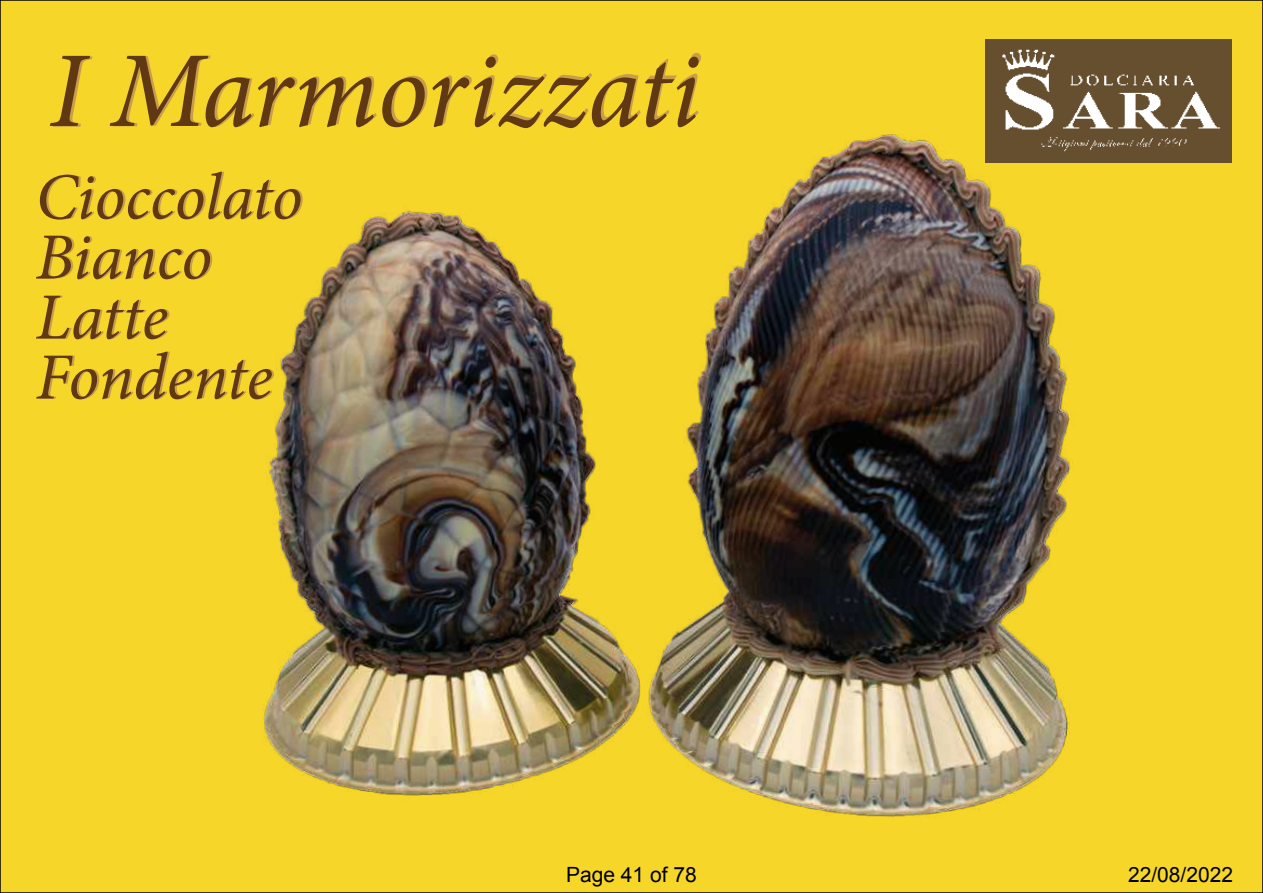
<style>
.page{position:relative;width:1263px;height:893px;background:#f7d62a}
.page>*{position:absolute;margin:0;border:0;box-sizing:border-box;transform-origin:0 0}
.t1{font:italic 108px "Minion Pro";letter-spacing:-.005em;color:#603913}
.t2{font:italic 66px/60px "Minion Pro";letter-spacing:-.005em;color:#603913}
.t3{font:21px "Arial";color:#000}
</style>
<div class="page">
<img style="left:264px;top:134px;width:809px;height:683px">
<img style="left:985px;top:39px;width:246px;height:124px">
<h1 class="t1" style="left:49px;top:18px;width:652px">I Marmorizzati</h1>
<p class="t2" style="left:36px;top:167px;width:269px">Cioccolato<br>Bianco<br>Latte<br>Fondente</p>
<p class="t3" style="left:566px;top:861px;width:132px">Page 41 of 78</p>
<p class="t3" style="left:1128px;top:861px;width:107px">22/08/2022</p>
</div>
